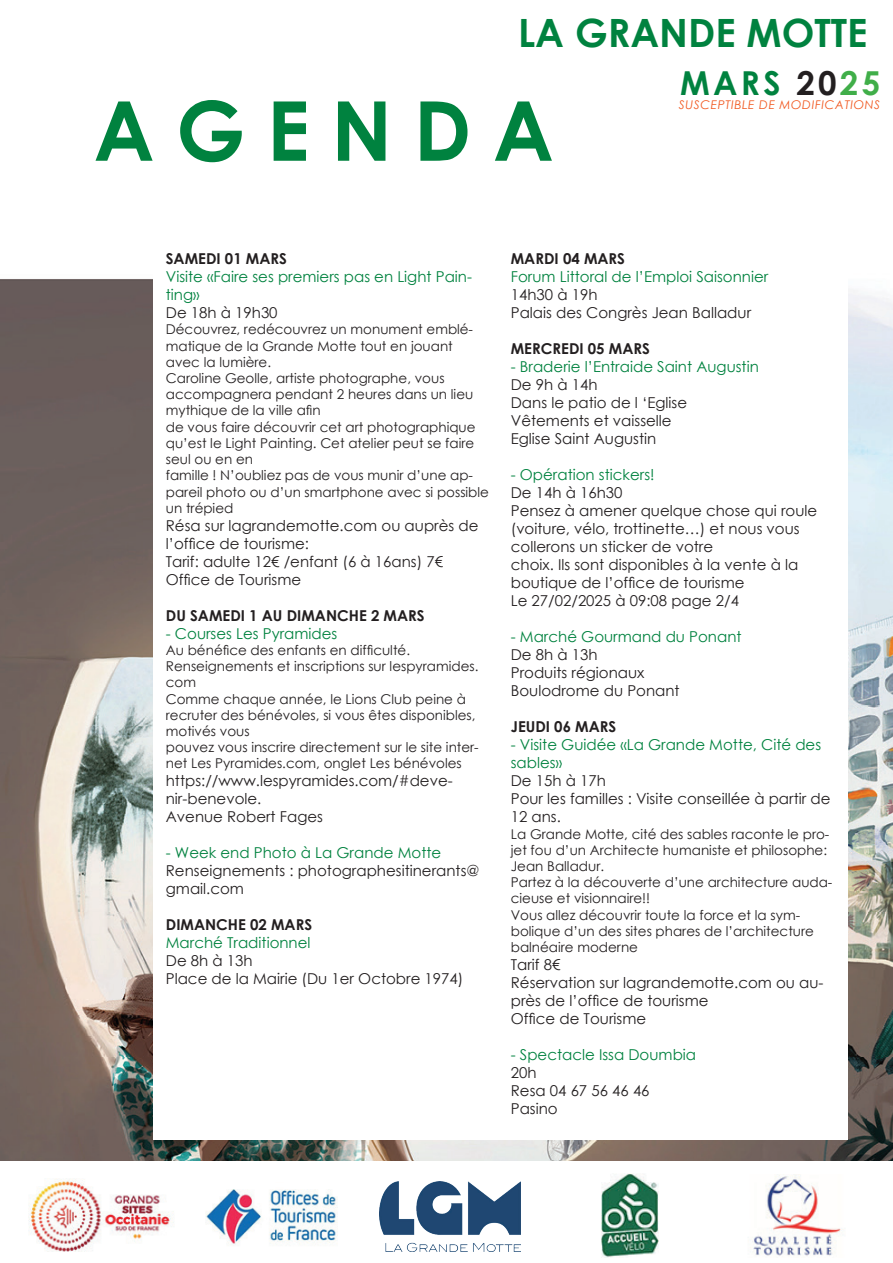
<style>
.page{position:relative;width:893px;height:1263px;background:#fff}
.page>*{position:absolute;margin:0;border:0;box-sizing:border-box;transform-origin:0 0}
.t1{font:700 82.5px "Century Gothic";letter-spacing:.26em;color:#00823f}
.t2{font:700 39px "Century Gothic";color:#00823f}
.t3{font:700 33px "Century Gothic";letter-spacing:.1em;color:#00823f}
.t4{font:15px/18px "Century Gothic";color:#231f20}
.t5{font:15px/18px "Century Gothic";color:#00823f}
.t6{font:700 15px "Century Gothic";color:#231f20}
.t7{font:13.5px/16.2px "Century Gothic";color:#231f20}
.t8{font:italic 12px "Century Gothic";letter-spacing:.05em;color:#f15921}
.s1{color:#231f20}
.s2{color:#40ae49}
</style>
<div class="page">
<img style="left:0;top:279px;width:893px;height:882px">
<div style="left:153px;top:240px;width:694px;height:900px;background:#fff"></div>
<img style="left:380px;top:1182px;width:141px;height:69px">
<img style="left:206px;top:1189px;width:132px;height:56px">
<img style="left:28px;top:1178px;width:146px;height:74px">
<img style="left:601px;top:1173px;width:58px;height:85px">
<img style="left:750px;top:1174px;width:93px;height:82px">
<h2 class="t2" style="left:518px;top:4px;width:351px">LA GRANDE MOTTE</h2>
<h1 class="t1" style="left:94px;top:68px;width:462px">AGENDA</h1>
<h3 class="t3" style="left:680px;top:58px;width:201px">MARS <span class="s1">20</span><span class="s2">25</span></h3>
<p class="t8" style="left:679px;top:97px;width:203px">SUSCEPTIBLE DE MODIFICATIONS</p>
<p class="t6" style="left:166px;top:247px;width:123px">SAMEDI 01 MARS</p>
<p class="t5" style="left:166px;top:268px;width:308px">Visite «Faire ses premiers pas en Light Pain&shy;ting»</p>
<p class="t4" style="left:166px;top:304px;width:113px">De 18h à 19h30</p>
<p class="t7" style="left:166px;top:321px;width:325px">Découvrez, redécouvrez un monument emblé&shy;matique de la Grande Motte tout en jouant avec la lumière.<br>Caroline Geolle, artiste photographe, vous accompagnera pendant 2 heures dans un lieu mythique de la ville afin<br>de vous faire découvrir cet art photographique qu’est le Light Painting. Cet atelier peut se faire seul ou en en<br>famille ! N’oubliez pas de vous munir d’une ap&shy;pareil photo ou d’un smartphone avec si possible un trépied</p>
<p class="t4" style="left:166px;top:516px;width:314px">Résa sur lagrandemotte.com ou auprès de l’office de tourisme:<br>Tarif: adulte 12€ /enfant (6 à 16ans) 7€<br>Office de Tourisme</p>
<p class="t6" style="left:166px;top:604px;width:260px">DU SAMEDI 1 AU DIMANCHE 2 MARS</p>
<p class="t5" style="left:166px;top:624px;width:173px">- Courses Les Pyramides</p>
<p class="t7" style="left:166px;top:642px;width:314px">Au bénéfice des enfants en difficulté.<br>Renseignements et inscriptions sur lespyramides. com<br>Comme chaque année, le Lions Club peine à recruter des bénévoles, si vous êtes disponibles, motivés vous<br>pouvez vous inscrire directement sur le site inter&shy;net Les Pyramides.com, onglet Les bénévoles</p>
<p class="t4" style="left:166px;top:772px;width:288px">https://www.lespyramides.com/#deve&shy;nir-benevole.<br>Avenue Robert Fages</p>
<p class="t5" style="left:166px;top:844px;width:277px">- Week end Photo à La Grande Motte</p>
<p class="t4" style="left:166px;top:862px;width:315px">Renseignements : photographesitinerants@ gmail.com</p>
<p class="t6" style="left:166px;top:913px;width:148px">DIMANCHE 02 MARS</p>
<p class="t5" style="left:166px;top:934px;width:146px">Marché Traditionnel</p>
<p class="t4" style="left:166px;top:952px;width:299px">De 8h à 13h<br>Place de la Mairie (Du 1er Octobre 1974)</p>
<p class="t6" style="left:511px;top:247px;width:116px">MARDI 04 MARS</p>
<p class="t5" style="left:511px;top:268px;width:259px">Forum Littoral de l’Emploi Saisonnier</p>
<p class="t4" style="left:511px;top:286px;width:242px">14h30 à 19h<br>Palais des Congrès Jean Balladur</p>
<p class="t6" style="left:511px;top:337px;width:141px">MERCREDI 05 MARS</p>
<p class="t5" style="left:511px;top:358px;width:250px">- Braderie l’Entraide Saint Augustin</p>
<p class="t4" style="left:511px;top:376px;width:178px">De 9h à 14h<br>Dans le patio de l ‘Eglise<br>Vêtements et vaisselle<br>Eglise Saint Augustin</p>
<p class="t5" style="left:511px;top:466px;width:145px">- Opération stickers!</p>
<p class="t4" style="left:511px;top:484px;width:308px">De 14h à 16h30<br>Pensez à amener quelque chose qui roule (voiture, vélo, trottinette…) et nous vous collerons un sticker de votre<br>choix. Ils sont disponibles à la vente à la boutique de l’office de tourisme<br>Le 27/02/2025 à 09:08 page 2/4</p>
<p class="t5" style="left:511px;top:628px;width:232px">- Marché Gourmand du Ponant</p>
<p class="t4" style="left:511px;top:646px;width:170px">De 8h à 13h<br>Produits régionaux<br>Boulodrome du Ponant</p>
<p class="t6" style="left:511px;top:715px;width:107px">JEUDI 06 MARS</p>
<p class="t5" style="left:511px;top:736px;width:312px">- Visite Guidée «La Grande Motte, Cité des sables»</p>
<p class="t4" style="left:511px;top:772px;width:321px">De 15h à 17h<br>Pour les familles : Visite conseillée à partir de<br>12 ans.</p>
<p class="t7" style="left:511px;top:825px;width:323px">La Grande Motte, cité des sables raconte le pro&shy;jet fou d’un Architecte humaniste et philosophe:<br>Jean Balladur.<br>Partez à la découverte d’une architecture auda&shy;cieuse et visionnaire!!<br>Vous allez découvrir toute la force et la sym&shy;bolique d’un des sites phares de l’architecture balnéaire moderne</p>
<p class="t4" style="left:511px;top:955px;width:314px">Tarif 8€<br>Réservation sur lagrandemotte.com ou au&shy;près de l’office de tourisme<br>Office de Tourisme</p>
<p class="t5" style="left:511px;top:1045px;width:187px">- Spectacle Issa Doumbia</p>
<p class="t4" style="left:511px;top:1063px;width:140px">20h<br>Resa 04 67 56 46 46<br>Pasino</p>
</div>
